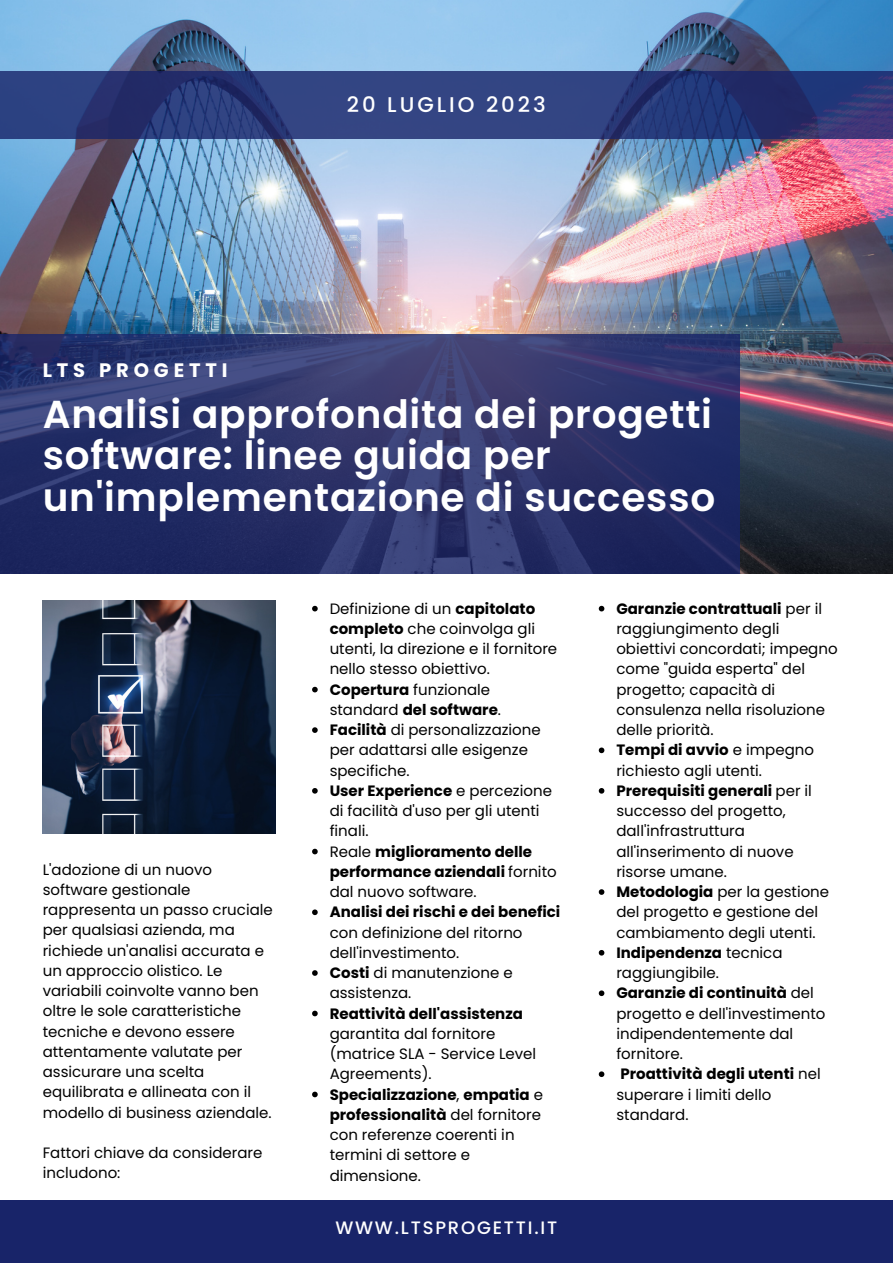
<style>
.page{position:relative;width:893px;height:1264px;background:#fff}
.page>*{position:absolute;margin:0;border:0;box-sizing:border-box;transform-origin:0 0}
.t1{font:600 39px/41.5px "Poppins";letter-spacing:.02em;color:#fff}
.t2{font:500 21.3px "Poppins";letter-spacing:.14em;color:#fff}
.t3{font:700 19.5px "Poppins";letter-spacing:.25em;color:#fff}
.t4{font:500 18px "Poppins";letter-spacing:.1em;color:#fff}
.t5{font:15px/20.2px "Poppins";color:#000}
.t6{font:700 15px/20.2px "Poppins";color:#000}
.s1{font-weight:700}
.s2{font-weight:400}
</style>
<div class="page">
<img style="left:0;top:0;width:892px;height:573px">
<img style="left:43px;top:600px;width:232px;height:233px">
<div style="left:0;top:1199px;width:892px;height:63px;background:#182469"></div>
<svg style="left:0;top:334px;width:739px;height:240px;background:#2c336a"></svg>
<svg style="left:0;top:71px;width:892px;height:68px;background:#2b3b7a"></svg>
<svg style="left:312px;top:606px;width:6px;height:5px"></svg>
<svg style="left:312px;top:686px;width:6px;height:6px"></svg>
<svg style="left:312px;top:727px;width:6px;height:6px"></svg>
<svg style="left:312px;top:788px;width:6px;height:5px"></svg>
<svg style="left:312px;top:848px;width:6px;height:6px"></svg>
<svg style="left:312px;top:909px;width:6px;height:6px"></svg>
<svg style="left:312px;top:970px;width:6px;height:5px"></svg>
<svg style="left:312px;top:1010px;width:6px;height:6px"></svg>
<svg style="left:312px;top:1091px;width:6px;height:6px"></svg>
<svg style="left:598px;top:606px;width:6px;height:5px"></svg>
<svg style="left:598px;top:747px;width:6px;height:6px"></svg>
<svg style="left:598px;top:788px;width:6px;height:5px"></svg>
<svg style="left:598px;top:889px;width:6px;height:5px"></svg>
<svg style="left:598px;top:950px;width:6px;height:5px"></svg>
<svg style="left:598px;top:990px;width:6px;height:6px"></svg>
<svg style="left:598px;top:1071px;width:6px;height:6px"></svg>
<p class="t3" style="left:43px;top:357px;width:186px">LTS PROGETTI</p>
<p class="t2" style="left:347px;top:90px;width:200px">20 LUGLIO 2023</p>
<p class="t1" style="left:43px;top:393px;width:674px">Analisi approfondita dei progetti software: linee guida per un'implementazione di successo</p>
<p class="t5" style="left:43px;top:859px;width:231px">L'adozione di un nuovo software gestionale rappresenta un passo cruciale per qualsiasi azienda, ma richiede un'analisi accurata e un approccio olistico. Le variabili coinvolte vanno ben oltre le sole caratteristiche tecniche e devono essere attentamente valutate per assicurare una scelta equilibrata e allineata con il modello di business aziendale.</p>
<p class="t5" style="left:43px;top:1142px;width:221px">Fattori chiave da considerare includono:</p>
<p class="t5" style="left:329px;top:598px;width:229px">Definizione di un <span class="s1">capitolato completo</span> che coinvolga gli utenti, la direzione e il fornitore nello stesso obiettivo.</p>
<p class="t6" style="left:329px;top:679px;width:173px">Copertura <span class="s2">funzionale standard</span> del software<span class="s2">.</span></p>
<p class="t5" style="left:329px;top:719px;width:212px"><span class="s1">Facilità</span> di personalizzazione per adattarsi alle esigenze specifiche.</p>
<p class="t5" style="left:329px;top:780px;width:224px"><span class="s1">User Experience</span> e percezione di facilità d'uso per gli utenti finali.</p>
<p class="t6" style="left:329px;top:841px;width:228px"><span class="s2">Reale</span> miglioramento delle performance aziendali <span class="s2">fornito dal nuovo software.</span></p>
<p class="t5" style="left:329px;top:902px;width:232px"><span class="s1">Analisi dei rischi e dei benefici </span>con definizione del ritorno dell'investimento.</p>
<p class="t5" style="left:329px;top:962px;width:184px"><span class="s1">Costi</span> di manutenzione e assistenza.</p>
<p class="t5" style="left:329px;top:1003px;width:208px"><span class="s1">Reattività dell'assistenza </span>garantita dal fornitore (matrice SLA - Service Level<br>Agreements).</p>
<p class="t5" style="left:329px;top:1084px;width:215px"><span class="s1">Specializzazione</span>, <span class="s1">empatia</span> e <span class="s1">professionalità</span> del fornitore con referenze coerenti in termini di settore e dimensione.</p>
<p class="t4" style="left:335px;top:1214px;width:223px">WWW.LTSPROGETTI.IT</p>
<p class="t5" style="left:616px;top:598px;width:223px"><span class="s1">Garanzie contrattuali</span> per il raggiungimento degli obiettivi concordati; impegno come "guida esperta" del progetto; capacità di consulenza nella risoluzione delle priorità.</p>
<p class="t5" style="left:616px;top:740px;width:199px"><span class="s1">Tempi di avvio</span> e impegno richiesto agli utenti.</p>
<p class="t5" style="left:616px;top:780px;width:197px"><span class="s1">Prerequisiti generali</span> per il successo del progetto, dall'infrastruttura all'inserimento di nuove risorse umane.</p>
<p class="t5" style="left:616px;top:881px;width:214px"><span class="s1">Metodologia</span> per la gestione del progetto e gestione del cambiamento degli utenti.</p>
<p class="t5" style="left:616px;top:942px;width:168px"><span class="s1">Indipendenza</span> tecnica raggiungibile.</p>
<p class="t5" style="left:616px;top:982px;width:210px"><span class="s1">Garanzie di continuità</span> del progetto e dell'investimento indipendentemente dal fornitore.</p>
<p class="t5" style="left:616px;top:1063px;width:206px"><span class="s1">Proattività degli utenti</span> nel superare i limiti dello standard.</p>
</div>
